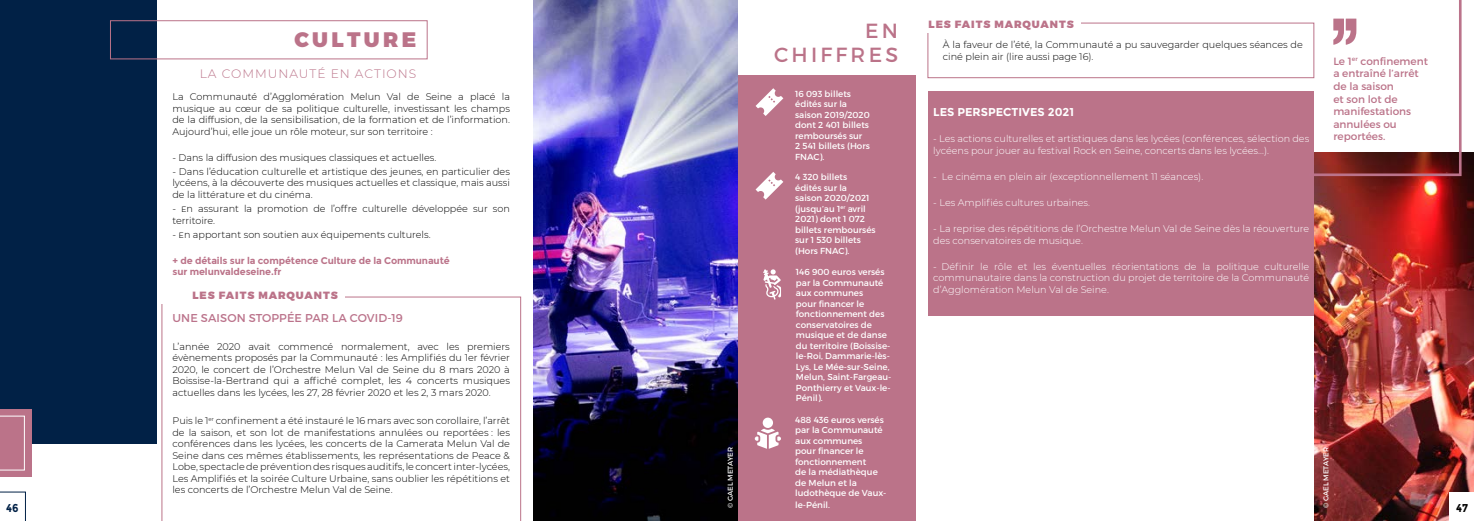
<style>
.page{position:relative;width:1474px;height:521px;background:#fff}
.page>*{position:absolute;margin:0;border:0;box-sizing:border-box;transform-origin:0 0}
.t1{font:900 21px "Montserrat";letter-spacing:.16em;color:#bb7389}
.t2{font:20.47px/24.6px "Montserrat";letter-spacing:.16em;color:#bb7389;text-align:right}
.t3{font:300 12.25px "Montserrat";letter-spacing:.08em;color:#bb7389}
.t4{font:11.38px "Montserrat";letter-spacing:.01em;color:#bb738b}
.t5{font:700 11.38px "Montserrat";color:#fff}
.t6{font:700 11.38px "Montserrat";color:#012146;scale:.9 1}
.t7{font:700 11.38px "Montserrat";color:#000;scale:.9 1}
.t8{font:10.5px/12.6px "Montserrat";color:#bb7389}
.t9{font:900 10.5px "Montserrat";letter-spacing:.09em;color:#bb7389}
.t10{font:300 9.62px/11.5px "Montserrat";color:#000;text-align:justify}
.t11{font:300 9.62px/11.5px "Montserrat";color:#fff}
.t12{font:700 9.62px/11.5px "Montserrat";letter-spacing:-.01em;color:#bb7389}
.t13{font:8.75px/10.5px "Montserrat";color:#fff}
.t14{font:7px "Montserrat";color:#fff}
</style>
<div class="page">
<svg style="left:161px;top:297px;width:360px;height:224px"></svg>
<div style="left:724px;top:76px;width:191px;height:445px;background:#bb7389"></div>
<div style="left:927px;top:23px;width:387px;height:55px;border:1px solid #bb7389"></div>
<div style="left:915px;top:17px;width:166px;height:16px;background:#fff"></div>
<img style="left:533px;top:0;width:204px;height:521px">
<svg style="left:755px;top:88px;width:28px;height:28px"></svg>
<svg style="left:755px;top:172px;width:28px;height:28px"></svg>
<div style="left:762px;top:418px;width:11px;height:10px;background:#fff;border-radius:50%"></div>
<svg style="left:754px;top:429px;width:27px;height:20px"></svg>
<svg style="left:763px;top:269px;width:18px;height:31px"></svg>
<div style="left:928px;top:91px;width:386px;height:225px;background:#bb7389"></div>
<svg style="left:0;top:491px;width:26px;height:30px"></svg>
<img style="left:1314px;top:153px;width:159px;height:368px">
<svg style="left:1306px;top:0;width:156px;height:177px"></svg>
<div style="left:1448px;top:492px;width:25px;height:29px;background:#fff"></div>
<div style="left:0;top:0;width:156px;height:443px;background:#012146"></div>
<div style="left:0;top:409px;width:32px;height:68px;background:#bb7389"></div>
<svg style="left:0;top:416px;width:25px;height:54px"></svg>
<div style="left:110px;top:20px;width:317px;height:39px;border:1px solid #bb7389"></div>
<div style="left:161px;top:288px;width:184px;height:16px;background:#fff"></div>
<p class="t9" style="left:928px;top:17px;width:147px">LES FAITS MARQUANTS</p>
<h2 class="t2" style="left:774px;top:18px;width:126px">EN<br>CHIFFRES</h2>
<h1 class="t1" style="left:294px;top:26px;width:123px">CULTURE</h1>
<p class="t10" style="left:943px;top:39px;width:361px">À la faveur de l’été, la Communauté a pu sauvegarder quelques séances de ciné plein air (lire aussi page 16).</p>
<p class="t8" style="left:1333px;top:55px;width:96px">Le 1<sup>er</sup> confinement a entraîné l’arrêt de la saison<br>et son lot de manifestations annulées ou reportées.</p>
<p class="t3" style="left:200px;top:65px;width:218px">LA COMMUNAUTÉ EN ACTIONS</p>
<p class="t13" style="left:795px;top:88px;width:76px">16 093 billets édités sur la saison 2019/2020 dont 2 401 billets remboursés sur<br>2 541 billets (Hors<br>FNAC).</p>
<p class="t10" style="left:172px;top:91px;width:339px">La Communauté d’Agglomération Melun Val de Seine a placé la musique au cœur de sa politique culturelle, investissant les champs de la diffusion, de la sensibilisation, de la formation et de l’information.<br>Aujourd’hui, elle joue un rôle moteur, sur son territoire :</p>
<p class="t10" style="left:172px;top:151px;width:265px">- Dans la diffusion des musiques classiques et actuelles.</p>
<p class="t10" style="left:172px;top:165px;width:339px">- Dans l’éducation culturelle et artistique des jeunes, en particulier des lycéens, à la découverte des musiques actuelles et classique, mais aussi de la littérature et du cinéma.</p>
<p class="t10" style="left:172px;top:202px;width:339px">- En assurant la promotion de l’offre culturelle développée sur son territoire.</p>
<p class="t10" style="left:172px;top:228px;width:260px">- En apportant son soutien aux équipements culturels.</p>
<p class="t12" style="left:172px;top:255px;width:279px">+ de détails sur la compétence Culture de la Communauté sur melunvaldeseine.fr</p>
<p class="t4" style="left:172px;top:311px;width:232px">UNE SAISON STOPPÉE PAR LA COVID-19</p>
<p class="t10" style="left:172px;top:340px;width:339px">L’année 2020 avait commencé normalement, avec les premiers évènements proposés par la Communauté : les Amplifiés du 1er février 2020, le concert de l’Orchestre Melun Val de Seine du 8 mars 2020 à Boissise-la-Bertrand qui a affiché complet, les 4 concerts musiques actuelles dans les lycées, les 27, 28 février 2020 et les 2, 3 mars 2020.</p>
<p class="t10" style="left:172px;top:414px;width:339px">Puis le 1<sup>er</sup> confinement a été instauré le 16 mars avec son corollaire, l’arrêt de la saison, et son lot de manifestations annulées ou reportées : les conférences dans les lycées, les concerts de la Camerata Melun Val de Seine dans ces mêmes établissements, les représentations de Peace &amp; Lobe, spectacle de prévention des risques auditifs, le concert inter-lycées, Les Amplifiés et la soirée Culture Urbaine, sans oublier les répétitions et les concerts de l’Orchestre Melun Val de Seine.</p>
<p class="t5" style="left:933px;top:105px;width:142px">LES PERSPECTIVES 2021</p>
<p class="t11" style="left:933px;top:133px;width:377px">- Les actions culturelles et artistiques dans les lycées (conférences, sélection des lycéens pour jouer au festival Rock en Seine, concerts dans les lycées…).</p>
<p class="t11" style="left:933px;top:170px;width:271px">- Le cinéma en plein air (exceptionnellement 11 séances).</p>
<p class="t11" style="left:933px;top:196px;width:158px">- Les Amplifiés cultures urbaines.</p>
<p class="t11" style="left:933px;top:223px;width:377px">- La reprise des répétitions de l’Orchestre Melun Val de Seine dès la réouverture des conservatoires de musique.</p>
<p class="t11" style="left:933px;top:260px;width:377px;text-align:justify">- Définir le rôle et les éventuelles réorientations de la politique culturelle communautaire dans la construction du projet de territoire de la Communauté d’Agglomération Melun Val de Seine.</p>
<p class="t13" style="left:795px;top:172px;width:82px">4 320 billets édités sur la saison 2020/2021 (jusqu’au 1<sup>er</sup> avril<br>2021) dont 1 072 billets remboursés sur 1 530 billets (Hors FNAC).</p>
<p class="t13" style="left:796px;top:267px;width:97px">146 900 euros versés par la Communauté aux communes<br>pour financer le fonctionnement des conservatoires de musique et de danse du territoire (Boissise&shy;le-Roi, Dammarie-lès-<br>Lys, Le Mée-sur-Seine,<br>Melun, Saint-Fargeau-<br>Ponthierry et Vaux-le-<br>Pénil).</p>
<p class="t9" style="left:192px;top:288px;width:147px">LES FAITS MARQUANTS</p>
<p class="t13" style="left:795px;top:414px;width:93px">488 436 euros versés par la Communauté aux communes<br>pour financer le fonctionnement<br>de la médiathèque de Melun et la ludothèque de Vaux-</p>
<p class="t13" style="left:795px;top:499px;width:36px">le-Pénil.</p>
<p class="t14" style="left:726px;top:508px;width:63px;rotate:-90deg">© GAEL METAYER</p>
<p class="t14" style="left:1321px;top:508px;width:63px;rotate:-90deg">© GAEL METAYER</p>
<p class="t6" style="left:6px;top:501px;width:15px">46</p>
<p class="t7" style="left:1455px;top:501px;width:15px">47</p>
</div>
